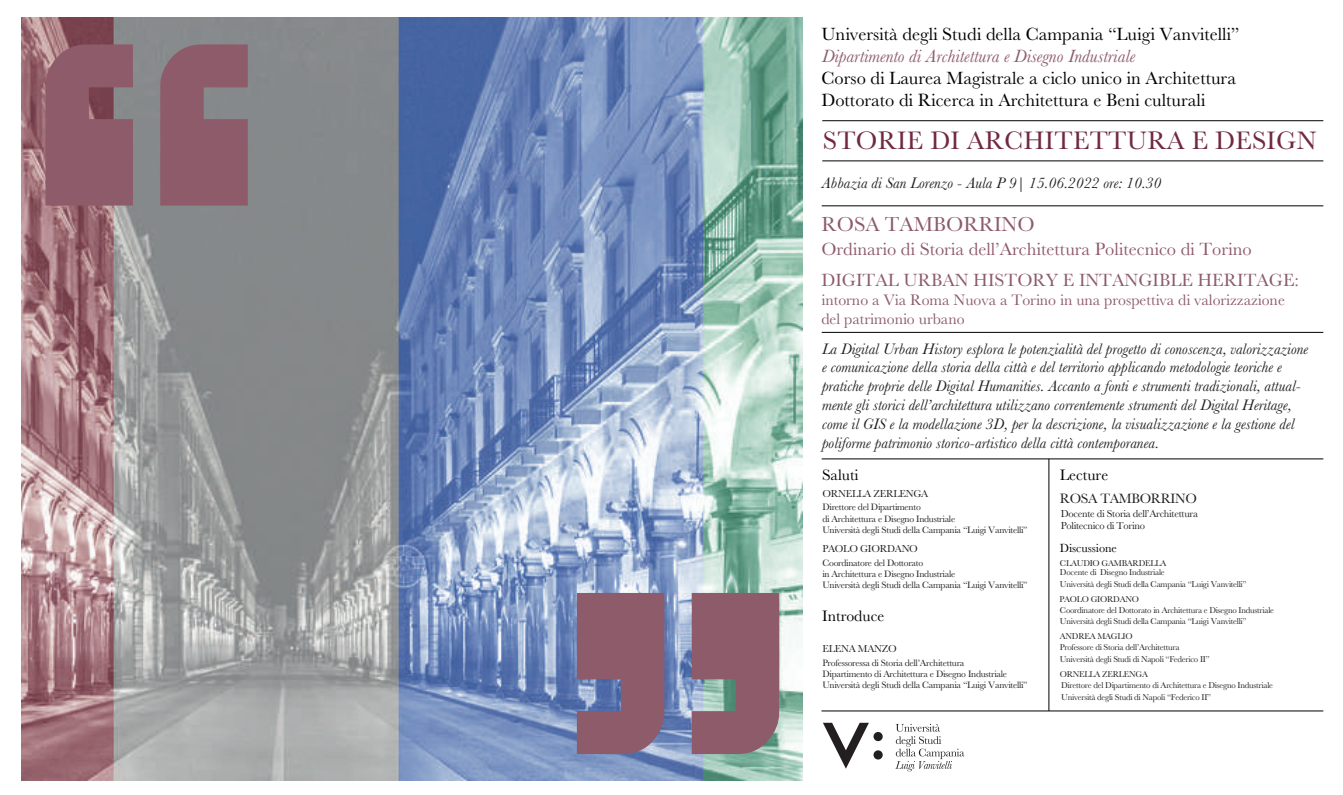
<style>
.page{position:relative;width:1343px;height:795px;background:#fff}
.page>*{position:absolute;margin:0;border:0;box-sizing:border-box;transform-origin:0 0}
.t1{font:26.25px "Baskerville MT Std";letter-spacing:.01em;color:#712840}
.t2{font:21px "Baskerville MT Std";color:#8d5b69}
.t3{font:18.38px/22.1px "Baskerville MT Std";color:#000}
.t4{font:18.38px/31.1px "Baskerville MT Std";color:#8d5b69}
.t5{font:italic 18.38px "Baskerville MT Std";color:#8d5b69}
.t6{font:italic 15.84px "Baskerville MT Std";color:#231f20}
.t7{font:italic 15.75px/18.9px "Baskerville MT Std";color:#231f20}
.t8{font:15.75px/18.9px "Baskerville MT Std";color:#8d5b69}
.t9{font:15.75px "Baskerville MT Std";color:#000001}
.t10{font:14px "Baskerville MT Std";letter-spacing:-.025em;color:#231f20}
.t11{font:12.25px "Baskerville MT Std";color:#000001}
.t12{font:10.5px/11.4px "Baskerville MT Std";letter-spacing:-.025em;color:#231f20}
.t13{font:9.62px/11.4px "Baskerville MT Std";letter-spacing:-.025em;color:#231f20}
.t14{font:8.75px/11.4px "Baskerville MT Std";letter-spacing:-.025em;color:#231f20}
</style>
<div class="page">
<img style="left:21px;top:17px;width:781px;height:763px">
<svg style="left:823px;top:722px;width:45px;height:46px"></svg>
<div style="left:873px;top:731px;width:9px;height:9px;background:#231f20;border-radius:50%"></div>
<div style="left:873px;top:750px;width:9px;height:9px;background:#231f20;border-radius:50%"></div>
<svg style="left:895px;top:723px;width:69px;height:48px"></svg>
<hr style="left:821px;top:206px;width:502px;height:1px;background:#000">
<hr style="left:821px;top:710px;width:502px;height:1px;background:#000">
<hr style="left:822px;top:161px;width:501px;height:1px;background:#000">
<hr style="left:821px;top:458px;width:502px;height:1px;background:#000">
<hr style="left:821px;top:332px;width:502px;height:1px;background:#000">
<hr style="left:1048px;top:458px;width:1px;height:252px;background:#000">
<svg style="left:577px;top:592px;width:202px;height:161px;background:#8a6b7e"></svg>
<svg style="left:45px;top:44px;width:203px;height:161px;background:#8b6470"></svg>
<hr style="left:822px;top:120px;width:501px;height:1px;background:#000">
<p class="t3" style="left:821px;top:23px;width:419px">Università degli Studi della Campania “Luigi Vanvitelli”</p>
<p class="t5" style="left:821px;top:45px;width:315px">Dipartimento di Architettura e Disegno Industriale</p>
<p class="t3" style="left:821px;top:67px;width:416px">Corso di Laurea Magistrale a ciclo unico in Architettura<br>Dottorato di Ricerca in Architettura e Beni culturali</p>
<h1 class="t1" style="left:822px;top:125px;width:495px">STORIE DI ARCHITETTURA E DESIGN</h1>
<p class="t6" style="left:821px;top:173px;width:341px">Abbazia di San Lorenzo - Aula P 9| 15.06.2022 ore: 10.30</p>
<h2 class="t2" style="left:821px;top:212px;width:215px">ROSA TAMBORRINO</h2>
<p class="t4" style="left:821px;top:233px;width:479px">Ordinario di Storia dell’Architettura Politecnico di Torino<br>DIGITAL URBAN HISTORY E INTANGIBLE HERITAGE:</p>
<p class="t8" style="left:821px;top:290px;width:465px">intorno a Via Roma Nuova a Torino in una prospettiva di valorizzazione del patrimonio urbano</p>
<p class="t7" style="left:821px;top:339px;width:487px">La Digital Urban History esplora le potenzialità del progetto di conoscenza, valorizzazione e comunicazione della storia della città e del territorio applicando metodologie teoriche e pratiche proprie delle Digital Humanities. Accanto a fonti e strumenti tradizionali, attual&shy;mente gli storici dell’architettura utilizzano correntemente strumenti del Digital Heritage, come il GIS e la modellazione 3D, per la descrizione, la visualizzazione e la gestione del poliforme patrimonio storico-artistico della città contemporanea.</p>
<p class="t9" style="left:822px;top:465px;width:38px">Saluti</p>
<p class="t12" style="left:822px;top:487px;width:107px">ORNELLA ZERLENGA</p>
<p class="t13" style="left:822px;top:501px;width:207px">Direttore del Dipartimento<br>di Architettura e Disegno Industriale<br>Università degli Studi della Campania “Luigi Vanvitelli”</p>
<p class="t12" style="left:822px;top:542px;width:97px">PAOLO GIORDANO</p>
<p class="t13" style="left:822px;top:556px;width:207px">Coordinatore del Dottorato<br>in Architettura e Disegno Industriale<br>Università degli Studi della Campania “Luigi Vanvitelli”</p>
<p class="t9" style="left:822px;top:606px;width:64px">Introduce</p>
<p class="t12" style="left:822px;top:642px;width:76px">ELENA MANZO</p>
<p class="t13" style="left:822px;top:656px;width:207px">Professoressa di Storia dell’Architettura<br>Dipartimento di Architettura e Disegno Industriale<br>Università degli Studi della Campania “Luigi Vanvitelli”</p>
<p class="t9" style="left:1059px;top:465px;width:50px">Lecture</p>
<p class="t10" style="left:1059px;top:490px;width:138px">ROSA TAMBORRINO</p>
<p class="t12" style="left:1060px;top:508px;width:139px">Docente di Storia dell’Architettura<br>Politecnico di Torino</p>
<p class="t11" style="left:1059px;top:540px;width:59px">Discussione</p>
<p class="t14" style="left:1059px;top:557px;width:108px">CLAUDIO GAMBARDELLA</p>
<p class="t14" style="left:1059px;top:593px;width:81px">PAOLO GIORDANO</p>
<p class="t14" style="left:1059px;top:630px;width:74px">ANDREA MAGLIO</p>
<p class="t14" style="left:1059px;top:566px;width:188px">Docente di Disegno Industriale<br>Università degli Studi della Campania “Luigi Vanvitelli”</p>
<p class="t14" style="left:1059px;top:604px;width:216px">Coordinatore del Dottorato in Architettura e Disegno Industriale<br>Università degli Studi della Campania “Luigi Vanvitelli”</p>
<p class="t14" style="left:1059px;top:641px;width:152px">Professore di Storia dell’Architettura<br>Università degli Studi di Napoli “Federico II”</p>
<p class="t14" style="left:1059px;top:668px;width:215px">ORNELLA ZERLENGA<br>Direttore del Dipartimento di Architettura e Disegno Industriale<br>Università degli Studi di Napoli “Federico II”</p>
</div>
